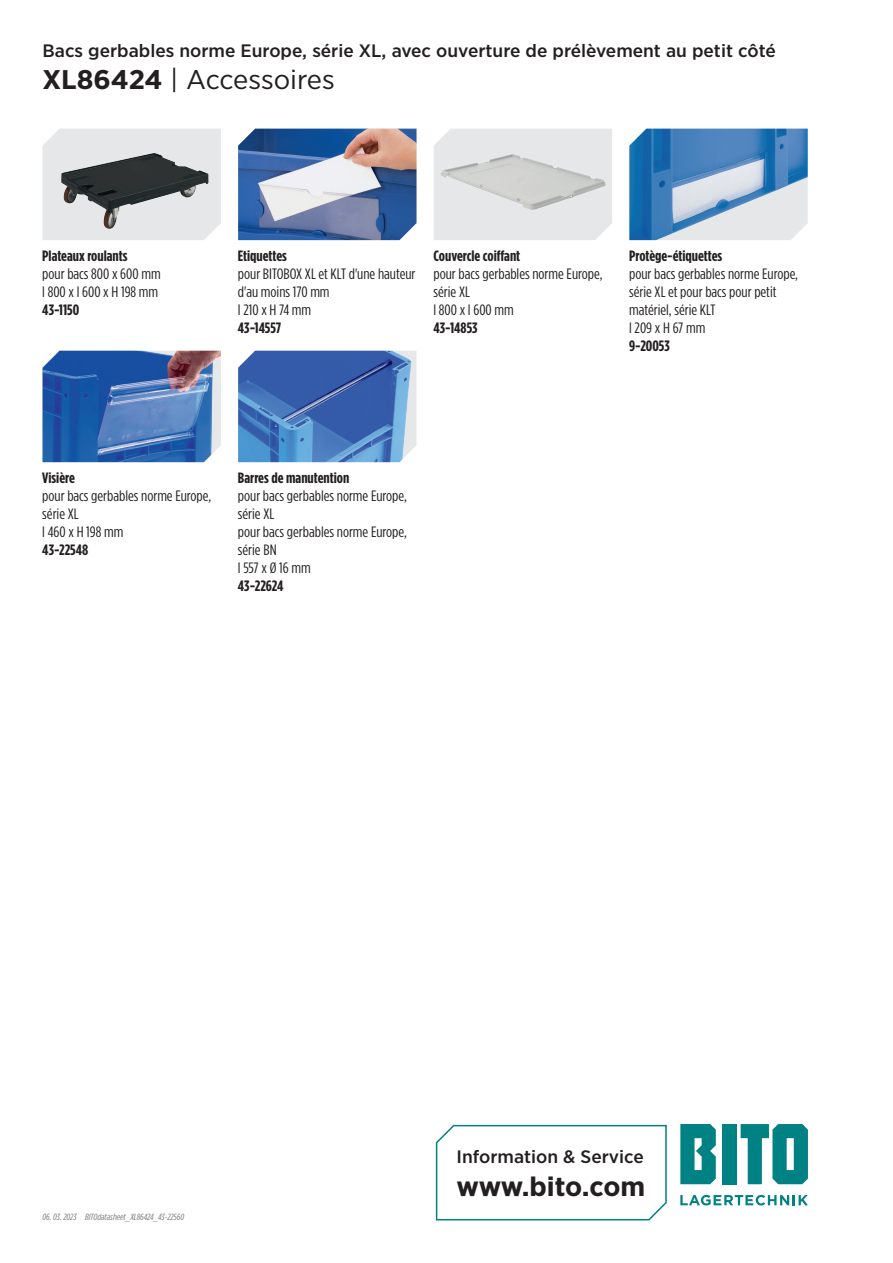
<style>
.page{position:relative;width:893px;height:1263px;background:#fff}
.page>*{position:absolute;margin:0;border:0;box-sizing:border-box;transform-origin:0 0}
.Datenblatt_Überschri{font:27px "Gotham Narrow";letter-spacing:-.005em;color:#231f20;scale:1.1 1}
.t1{font:700 27px "Gotham Narrow";letter-spacing:-.015em;color:#231f20;scale:1.1 1}
.Datenblatt_Überschri-2{font:500 18px "Gotham Narrow";color:#231f20;scale:1.1 1}
.t2{font:15px/18px "Gotham Condensed";color:#231f20;scale:1.1 1}
.t3{font:700 15px "Gotham Condensed";color:#231f20;scale:1.1 1}
.Dateiname_inaktiv{font:italic 9px "Gotham Condensed";letter-spacing:-.005em;color:#76787b;scale:1.1 1}
.s1{font-weight:700}
</style>
<div class="page">
<svg style="left:680px;top:1195px;width:128px;height:10px"></svg>
<div style="left:723px;top:1124px;width:14px;height:60px;background:#008183"></div>
<svg style="left:680px;top:1124px;width:36px;height:60px;background:#229193"></svg>
<svg style="left:741px;top:1124px;width:67px;height:60px"></svg>
<svg style="left:435px;top:1124px;width:232px;height:97px"></svg>
<img style="left:238px;top:351px;width:175px;height:111px">
<img style="left:43px;top:351px;width:178px;height:111px">
<img style="left:629px;top:129px;width:179px;height:111px">
<div style="left:434px;top:129px;width:178px;height:111px;background:#e6e7e9"></div>
<img style="left:441px;top:154px;width:164px;height:56px">
<img style="left:238px;top:129px;width:178px;height:111px">
<div style="left:43px;top:129px;width:178px;height:111px;background:#e6e7e9"></div>
<img style="left:61px;top:153px;width:148px;height:76px">
<p class="Datenblatt_Überschri-2" style="left:43px;top:39px;width:668px">Bacs gerbables norme Europe, série XL, avec ouverture de prélèvement au petit côté</p>
<p class="Datenblatt_Überschri" style="left:43px;top:63px;width:267px"><span class="s1">XL86424</span> | Accessoires</p>
<p class="t3" style="left:42px;top:247px;width:79px">Plateaux roulants</p>
<p class="t2" style="left:42px;top:264px;width:109px">pour bacs 800 x 600 mm</p>
<p class="t2" style="left:42px;top:282px;width:107px">l 800 x l 600 x H 198 mm</p>
<p class="t3" style="left:42px;top:301px;width:35px">43-1150</p>
<p class="t3" style="left:238px;top:247px;width:46px">Etiquettes</p>
<p class="t2" style="left:238px;top:264px;width:163px">pour BITOBOX XL et KLT d'une hauteur d'au moins 170 mm</p>
<p class="t2" style="left:238px;top:300px;width:68px">l 210 x H 74 mm</p>
<p class="t3" style="left:238px;top:319px;width:41px">43-14557</p>
<p class="t3" style="left:433px;top:247px;width:80px">Couvercle coiffant</p>
<p class="t2" style="left:433px;top:264px;width:155px">pour bacs gerbables norme Europe, série XL</p>
<p class="t2" style="left:433px;top:300px;width:74px">l 800 x l 600 mm</p>
<p class="t3" style="left:433px;top:319px;width:42px">43-14853</p>
<p class="t3" style="left:629px;top:247px;width:86px">Protège-étiquettes</p>
<p class="t2" style="left:629px;top:264px;width:155px">pour bacs gerbables norme Europe, série XL et pour bacs pour petit matériel, série KLT</p>
<p class="t2" style="left:629px;top:318px;width:71px">l 209 x H 67 mm</p>
<p class="t3" style="left:629px;top:337px;width:38px">9-20053</p>
<p class="t3" style="left:42px;top:469px;width:31px">Visière</p>
<p class="t2" style="left:42px;top:486px;width:155px">pour bacs gerbables norme Europe, série XL</p>
<p class="t2" style="left:42px;top:522px;width:75px">l 460 x H 198 mm</p>
<p class="t3" style="left:42px;top:541px;width:43px">43-22548</p>
<p class="t3" style="left:238px;top:469px;width:103px">Barres de manutention</p>
<p class="t2" style="left:238px;top:486px;width:155px">pour bacs gerbables norme Europe, série XL</p>
<p class="t2" style="left:238px;top:522px;width:155px">pour bacs gerbables norme Europe, série BN</p>
<p class="t2" style="left:238px;top:558px;width:68px">l 557 x Ø 16 mm</p>
<p class="t3" style="left:238px;top:577px;width:43px">43-22624</p>
<p class="Dateiname_inaktiv" style="left:43px;top:1212px;width:32px">06. 03. 2023</p>
<p class="Dateiname_inaktiv" style="left:85px;top:1212px;width:92px">BITOdatasheet_XL86424_43-22560</p>
<p class="Datenblatt_Überschri-2" style="left:457px;top:1145px;width:172px">Information &amp; Service</p>
<h1 class="t1" style="left:457px;top:1169px;width:173px">www.bito.com</h1>
</div>
